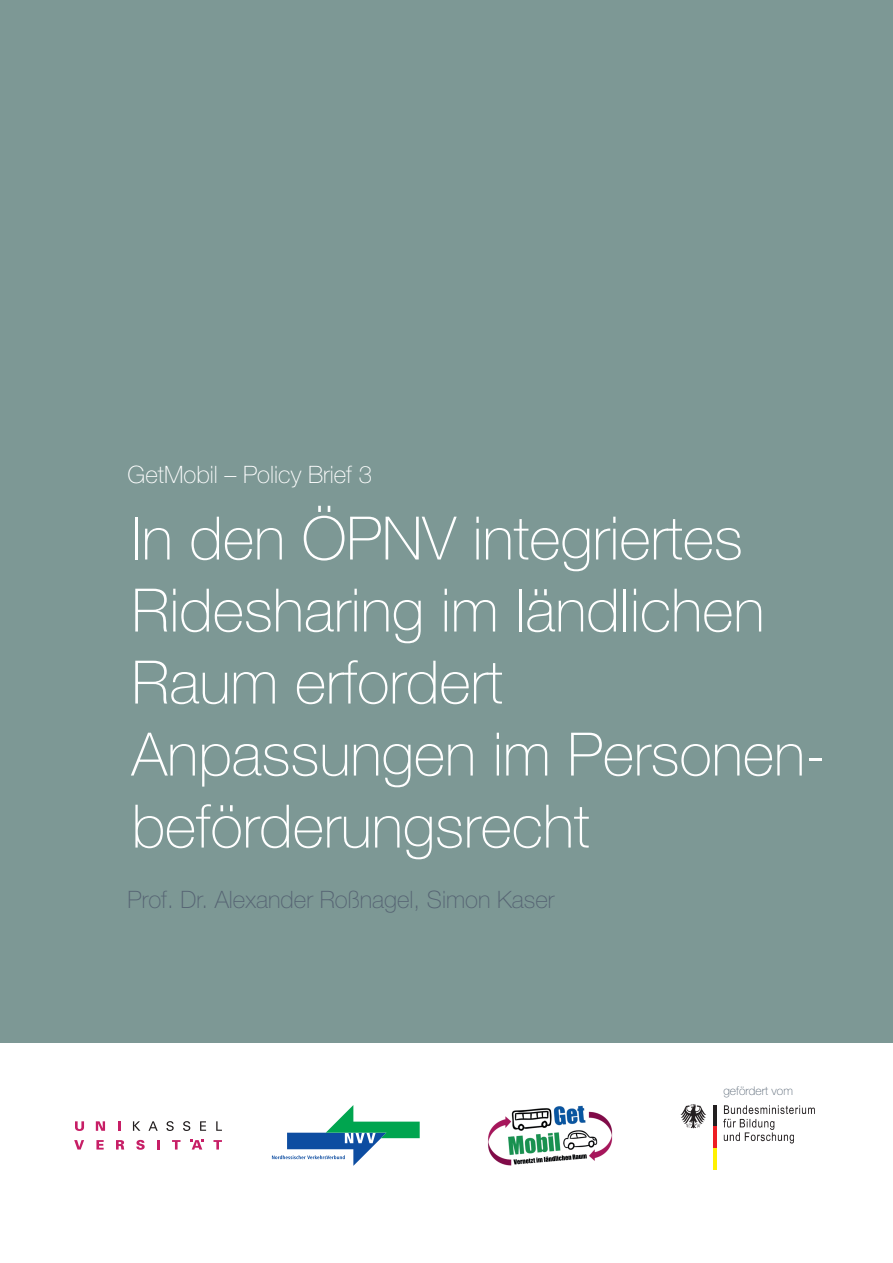
<style>
.page{position:relative;width:893px;height:1263px;background:#fff}
.page>*{position:absolute;margin:0;border:0;box-sizing:border-box;transform-origin:0 0}
.t1{font:100 60px/72px "Helvetica Neue LT Pro";color:#fff}
.t2{font:100 24px "Helvetica Neue LT Pro";color:#566473}
.t3{font:100 24px "Helvetica Neue LT Pro";color:#fff}
.t4{font:100 12px "Helvetica Neue LT Pro";color:#566473}
</style>
<div class="page">
<svg style="left:74px;top:1140px;width:10px;height:9px"></svg>
<svg style="left:96px;top:1140px;width:8px;height:9px"></svg>
<svg style="left:116px;top:1140px;width:8px;height:9px"></svg>
<svg style="left:136px;top:1140px;width:9px;height:10px"></svg>
<svg style="left:157px;top:1140px;width:3px;height:9px"></svg>
<svg style="left:172px;top:1140px;width:9px;height:9px"></svg>
<svg style="left:213px;top:1140px;width:9px;height:9px"></svg>
<svg style="left:75px;top:1121px;width:9px;height:10px"></svg>
<svg style="left:96px;top:1121px;width:9px;height:10px"></svg>
<svg style="left:118px;top:1121px;width:3px;height:10px"></svg>
<svg style="left:133px;top:1121px;width:7px;height:10px"></svg>
<svg style="left:148px;top:1121px;width:10px;height:10px"></svg>
<svg style="left:166px;top:1121px;width:8px;height:10px"></svg>
<svg style="left:183px;top:1121px;width:7px;height:10px"></svg>
<svg style="left:200px;top:1121px;width:6px;height:10px"></svg>
<svg style="left:216px;top:1121px;width:6px;height:10px"></svg>
<svg style="left:190px;top:1139px;width:14px;height:10px"></svg>
<svg style="left:272px;top:1105px;width:148px;height:61px"></svg>
<img style="left:488px;top:1105px;width:125px;height:61px">
<svg style="left:680px;top:1104px;width:26px;height:24px"></svg>
<hr style="left:713px;top:1105px;width:3px;height:22px;background:#231f20">
<hr style="left:713px;top:1127px;width:3px;height:21px;background:#ee1d23">
<hr style="left:713px;top:1148px;width:3px;height:22px;background:#fff101">
<svg style="left:723px;top:1105px;width:92px;height:38px"></svg>
<div style="left:0;top:0;width:893px;height:1043px;background:#7d9895"></div>
<p class="t3" style="left:128px;top:460px;width:246px">GetMobil – Policy Brief 3</p>
<p class="t1" style="left:132px;top:502px;width:696px">In den ÖPNV integriertes<br>Ridesharing im ländlichen<br>Raum erfordert<br>Anpassungen im Personen&shy;beförderungsrecht</p>
<p class="t2" style="left:128px;top:886px;width:428px">Prof. Dr. Alexander Roßnagel, Simon Kaser</p>
<p class="t4" style="left:723px;top:1084px;width:71px">gefördert vom</p>
</div>
